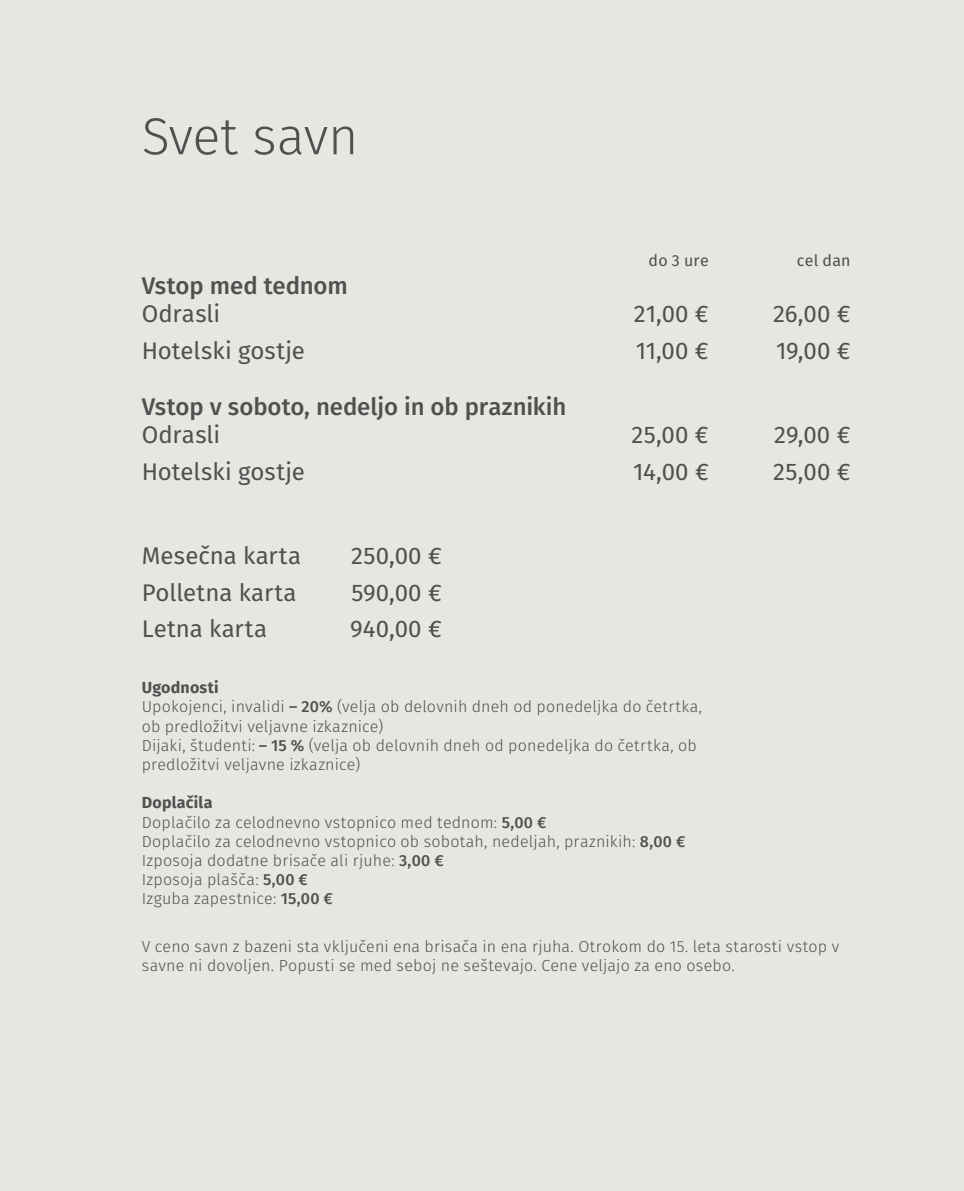
<style>
.page{position:relative;width:964px;height:1191px;background:#e8e6e1}
.page>*{position:absolute;margin:0;border:0;box-sizing:border-box;transform-origin:0 0}
.t1{font:300 52px "Fira Sans";letter-spacing:-.01em;color:#58595b}
.t2{font:24px "Fira Sans";letter-spacing:.005em;color:#58595b}
.t3{font:500 24px "Fira Sans";letter-spacing:-.005em;color:#58595b}
.t4{font:300 16px/19.2px "Fira Sans";letter-spacing:.015em;color:#58595b}
.t5{font:16px "Fira Sans";letter-spacing:.01em;color:#58595b}
.s1{font-weight:700}
.s2{font-weight:500}
</style>
<div class="page">
<h1 class="t1" style="left:142px;top:100px;width:218px">Svet savn</h1>
<p class="t5" style="left:648px;top:249px;width:62px">do 3 ure</p>
<p class="t5" style="left:797px;top:249px;width:55px">cel dan</p>
<h2 class="t3" style="left:142px;top:269px;width:208px">Vstop med tednom</h2>
<h2 class="t2" style="left:142px;top:297px;width:80px">Odrasli</h2>
<h2 class="t2" style="left:634px;top:297px;width:77px">21,00 €</h2>
<h2 class="t2" style="left:773px;top:297px;width:79px">26,00 €</h2>
<h2 class="t2" style="left:142px;top:334px;width:165px">Hotelski gostje</h2>
<h2 class="t2" style="left:636px;top:334px;width:75px">11,00 €</h2>
<h2 class="t2" style="left:776px;top:334px;width:76px">19,00 €</h2>
<h2 class="t3" style="left:142px;top:390px;width:426px">Vstop v soboto, nedeljo in ob praznikih</h2>
<h2 class="t2" style="left:142px;top:418px;width:80px">Odrasli</h2>
<h2 class="t2" style="left:631px;top:418px;width:79px">25,00 €</h2>
<h2 class="t2" style="left:774px;top:418px;width:78px">29,00 €</h2>
<h2 class="t2" style="left:142px;top:455px;width:165px">Hotelski gostje</h2>
<h2 class="t2" style="left:633px;top:455px;width:77px">14,00 €</h2>
<h2 class="t2" style="left:773px;top:455px;width:79px">25,00 €</h2>
<h2 class="t2" style="left:142px;top:539px;width:161px">Mesečna karta</h2>
<h2 class="t2" style="left:351px;top:539px;width:92px">250,00 €</h2>
<h2 class="t2" style="left:142px;top:576px;width:156px">Polletna karta</h2>
<h2 class="t2" style="left:351px;top:576px;width:92px">590,00 €</h2>
<h2 class="t2" style="left:142px;top:612px;width:127px">Letna karta</h2>
<h2 class="t2" style="left:350px;top:612px;width:93px">940,00 €</h2>
<p class="t4" style="left:142px;top:679px;width:562px"><span class="s1">Ugodnosti<br></span>Upokojenci, invalidi <span class="s2">– 20%</span> (velja ob delovnih dneh od ponedeljka do četrtka, ob predložitvi veljavne izkaznice)<br>Dijaki, študenti: <span class="s2">– 15 %</span> (velja ob delovnih dneh od ponedeljka do četrtka, ob predložitvi veljavne izkaznice)</p>
<p class="t4" style="left:142px;top:794px;width:545px"><span class="s1">Doplačila<br></span>Doplačilo za celodnevno vstopnico med tednom: <span class="s2">5,00 €<br></span>Doplačilo za celodnevno vstopnico ob sobotah, nedeljah, praznikih: <span class="s2">8,00 € </span>Izposoja dodatne brisače ali rjuhe: <span class="s2">3,00 €<br></span>Izposoja plašča: <span class="s2">5,00 €<br></span>Izguba zapestnice: <span class="s2">15,00 €</span></p>
<p class="t4" style="left:142px;top:937px;width:699px">V ceno savn z bazeni sta vključeni ena brisača in ena rjuha. Otrokom do 15. leta starosti vstop v savne ni dovoljen. Popusti se med seboj ne seštevajo. Cene veljajo za eno osebo.</p>
</div>
